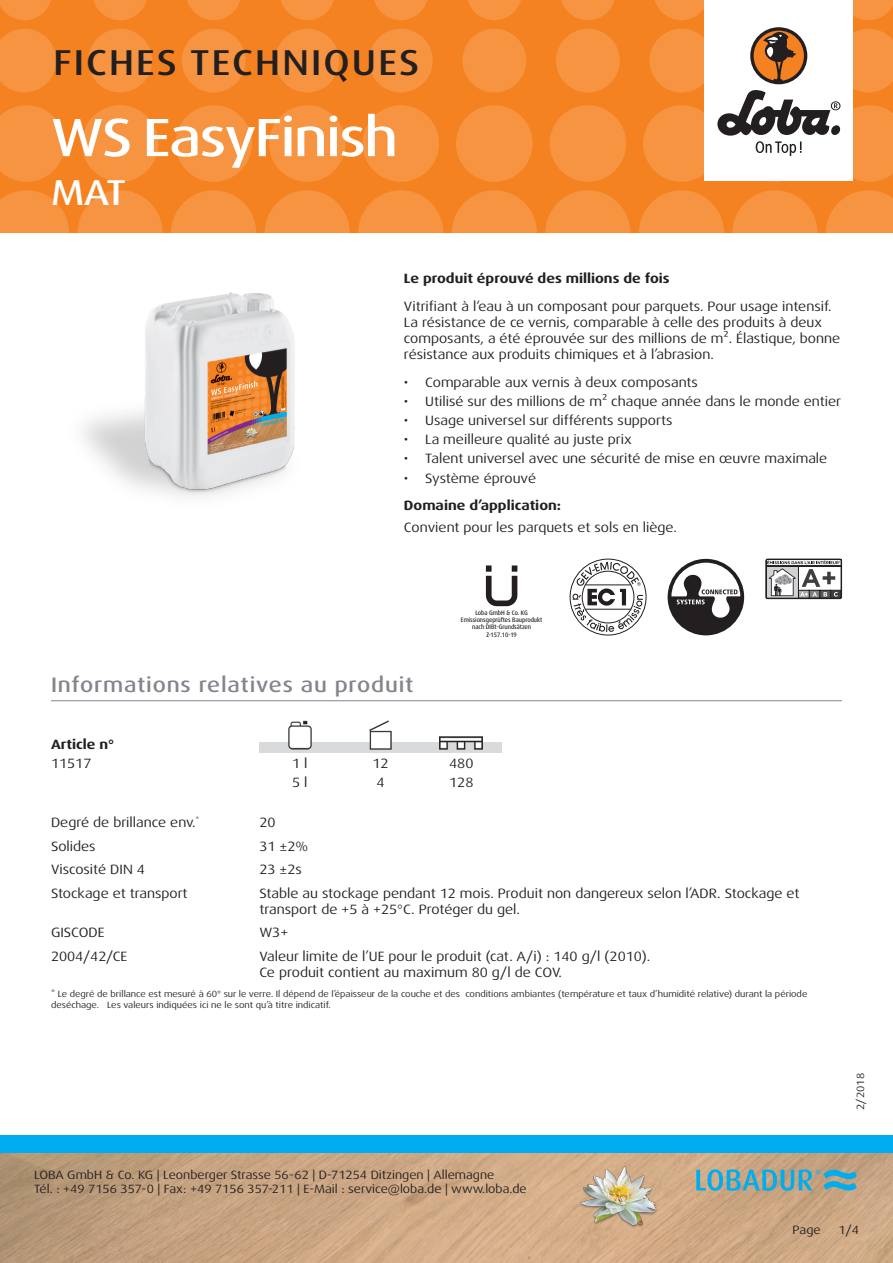
<style>
.page{position:relative;width:893px;height:1263px;background:#fff}
.page>*{position:absolute;margin:0;border:0;box-sizing:border-box;transform-origin:0 0}
.t1{font:500 expanded 54px "Dax Pro";letter-spacing:-.025em;color:#fff}
.t2{font:500 expanded 36px "Dax Pro";letter-spacing:.06em;color:#231f20}
.t3{font:500 expanded 36px "Dax Pro";color:#fff}
.Titel_grau{font:500 expanded 21px "Dax Pro";letter-spacing:.04em;color:#82858b}
.Text{font:expanded 13.5px/16.2px "Dax Pro";color:#231f20}
.Text_Bold{font:700 expanded 13.5px "Dax Pro";color:#231f20}
.Text_zentriert{font:expanded 13.5px "Dax Pro";color:#231f20}
.Pagina{font:expanded 12px/14.4px "Dax Pro";color:#231f20}
.t4{font:expanded 10.5px "Dax Pro";color:#231f20}
.Fussnote{font:expanded 9px/10.8px "Dax Pro";color:#231f20}
.DIBT{font:500 expanded 6.45px/7.5px "Dax Pro";color:#231f20;text-align:center;scale:.82 1}
</style>
<div class="page">
<div style="left:0;top:0;width:893px;height:233px;background:#f58220"></div>
<svg style="left:0;top:190px;width:69px;height:43px"></svg>
<svg style="left:78px;top:190px;width:85px;height:85px;fill:#f69441"></svg>
<svg style="left:171px;top:190px;width:85px;height:85px;fill:#f69441"></svg>
<svg style="left:265px;top:190px;width:85px;height:85px;fill:#f69441"></svg>
<svg style="left:358px;top:190px;width:85px;height:85px;fill:#f69441"></svg>
<svg style="left:545px;top:190px;width:85px;height:85px;fill:#f69441"></svg>
<svg style="left:452px;top:190px;width:85px;height:85px;fill:#f69441"></svg>
<svg style="left:732px;top:190px;width:85px;height:85px;fill:#f69441"></svg>
<svg style="left:639px;top:190px;width:85px;height:85px;fill:#f69441"></svg>
<svg style="left:826px;top:190px;width:67px;height:43px"></svg>
<svg style="left:0;top:105px;width:65px;height:77px"></svg>
<svg style="left:82px;top:105px;width:76px;height:77px"></svg>
<svg style="left:175px;top:105px;width:77px;height:77px"></svg>
<svg style="left:269px;top:105px;width:76px;height:77px"></svg>
<svg style="left:456px;top:105px;width:77px;height:77px"></svg>
<svg style="left:362px;top:105px;width:77px;height:77px"></svg>
<svg style="left:550px;top:105px;width:76px;height:77px"></svg>
<svg style="left:0;top:29px;width:56px;height:63px"></svg>
<svg style="left:182px;top:29px;width:64px;height:63px"></svg>
<svg style="left:88px;top:29px;width:64px;height:63px"></svg>
<svg style="left:275px;top:29px;width:64px;height:63px"></svg>
<svg style="left:462px;top:29px;width:64px;height:63px"></svg>
<svg style="left:369px;top:29px;width:64px;height:63px"></svg>
<svg style="left:556px;top:29px;width:64px;height:63px"></svg>
<svg style="left:0;top:0;width:51px;height:20px"></svg>
<svg style="left:187px;top:0;width:53px;height:20px"></svg>
<svg style="left:468px;top:0;width:53px;height:20px"></svg>
<svg style="left:655px;top:0;width:49px;height:20px"></svg>
<svg style="left:93px;top:0;width:54px;height:20px"></svg>
<svg style="left:374px;top:0;width:54px;height:20px"></svg>
<svg style="left:281px;top:0;width:53px;height:20px"></svg>
<svg style="left:561px;top:0;width:54px;height:20px"></svg>
<svg style="left:853px;top:0;width:40px;height:20px"></svg>
<img style="left:0;top:1152px;width:893px;height:111px">
<div style="left:0;top:1135px;width:893px;height:17px;background:#00aeef"></div>
<div style="left:704px;top:0;width:149px;height:181px;background:#fff"></div>
<svg style="left:643px;top:28px;width:250px;height:154px"></svg>
<img style="left:578px;top:1161px;width:82px;height:81px">
<svg style="left:696px;top:1169px;width:161px;height:22px;background:#74a7ae"></svg>
<hr style="left:51px;top:700px;width:791px;height:1px;background:#82858b">
<img style="left:288px;top:720px;width:195px;height:22px">
<img style="left:259px;top:742px;width:243px;height:11px">
<img style="left:83px;top:272px;width:239px;height:225px">
<svg style="left:486px;top:565px;width:31px;height:41px"></svg>
<svg style="left:570px;top:559px;width:76px;height:76px"></svg>
<svg style="left:668px;top:559px;width:76px;height:76px"></svg>
<svg style="left:766px;top:559px;width:76px;height:40px"></svg>
<h2 class="t2" style="left:53px;top:40px;width:367px">FICHES TECHNIQUES</h2>
<p class="t1" style="left:51px;top:103px;width:348px">WS EasyFinish</p>
<h2 class="t3" style="left:51px;top:169px;width:76px">MAT</h2>
<p class="Text_Bold" style="left:404px;top:269px;width:267px">Le produit éprouvé des millions de fois</p>
<p class="Text" style="left:404px;top:298px;width:438px">Vitrifiant à l‘eau à un composant pour parquets. Pour usage intensif.<br>La résistance de ce vernis, comparable à celle des produits à deux composants, a été éprouvée sur des millions de m². Élastique, bonne résistance aux produits chimiques et à l’abrasion.</p>
<p class="Text" style="left:404px;top:374px;width:295px">• Comparable aux vernis à deux composants</p>
<p class="Text" style="left:404px;top:393px;width:439px">• Utilisé sur des millions de m² chaque année dans le monde entier</p>
<p class="Text" style="left:404px;top:412px;width:270px">• Usage universel sur différents supports</p>
<p class="Text" style="left:404px;top:432px;width:229px">• La meilleure qualité au juste prix</p>
<p class="Text" style="left:404px;top:451px;width:425px">• Talent universel avec une sécurité de mise en œuvre maximale</p>
<p class="Text" style="left:404px;top:470px;width:134px">• Système éprouvé</p>
<p class="Text_Bold" style="left:404px;top:497px;width:159px">Domaine d’application:</p>
<p class="Text" style="left:404px;top:519px;width:275px">Convient pour les parquets et sols en liège.</p>
<p class="DIBT" style="left:461px;top:609px;width:101px">Loba GmbH &amp; Co. KG<br>Emissionsgeprüftes Bauprodukt nach DIBt-Grundsätzen<br>Z-157.10-19</p>
<p class="Titel_grau" style="left:51px;top:671px;width:364px">Informations relatives au produit</p>
<p class="Text_Bold" style="left:51px;top:735px;width:65px">Article n°</p>
<p class="Text" style="left:51px;top:755px;width:42px">11517</p>
<p class="Text_zentriert" style="left:292px;top:755px;width:17px">1 l</p>
<p class="Text_zentriert" style="left:372px;top:755px;width:18px">12</p>
<p class="Text_zentriert" style="left:449px;top:755px;width:26px">480</p>
<p class="Text_zentriert" style="left:292px;top:774px;width:17px">5 l</p>
<p class="Text_zentriert" style="left:377px;top:774px;width:10px">4</p>
<p class="Text_zentriert" style="left:449px;top:774px;width:26px">128</p>
<p class="Text" style="left:51px;top:815px;width:150px">Degré de brillance env.<sup>*</sup></p>
<p class="Text" style="left:259px;top:815px;width:18px">20</p>
<p class="Text" style="left:51px;top:838px;width:46px">Solides</p>
<p class="Text" style="left:259px;top:838px;width:50px">31 ±2%</p>
<p class="Text" style="left:51px;top:862px;width:95px">Viscosité DIN 4</p>
<p class="Text" style="left:259px;top:862px;width:44px">23 ±2s</p>
<p class="Text" style="left:51px;top:885px;width:138px">Stockage et transport</p>
<p class="Text" style="left:259px;top:885px;width:542px">Stable au stockage pendant 12 mois. Produit non dangereux selon l’ADR. Stockage et transport de +5 à +25°C. Protéger du gel.</p>
<p class="Text" style="left:51px;top:925px;width:55px">GISCODE</p>
<p class="Text" style="left:259px;top:925px;width:30px">W3+</p>
<p class="Text" style="left:51px;top:948px;width:78px">2004/42/CE</p>
<p class="Text" style="left:259px;top:948px;width:392px">Valeur limite de l’UE pour le produit (cat. A/i) : 140 g/l (2010).</p>
<p class="Text" style="left:259px;top:964px;width:304px">Ce produit contient au maximum 80 g/l de COV.</p>
<p class="Fussnote" style="left:51px;top:988px;width:758px">* Le degré de brillance est mesuré à 60° sur le verre. Il dépend de l’épaisseur de la couche et des conditions ambiantes (température et taux d’humidité relative) durant la période deséchage. Les valeurs indiquées ici ne le sont qu’à titre indicatif.</p>
<p class="Pagina" style="left:34px;top:1167px;width:494px">LOBA GmbH &amp; Co. KG | Leonberger Strasse 56-62 | D-71254 Ditzingen | Allemagne<br>Tél. : +49 7156 357-0 | Fax: +49 7156 357-211 | E-Mail : service@loba.de | www.loba.de</p>
<p class="t4" style="left:854px;top:1110px;width:38px;rotate:-90deg">2/2018</p>
<p class="Pagina" style="left:793px;top:1223px;width:30px">Page</p>
<p class="Pagina" style="left:838px;top:1223px;width:22px">1/4</p>
</div>
